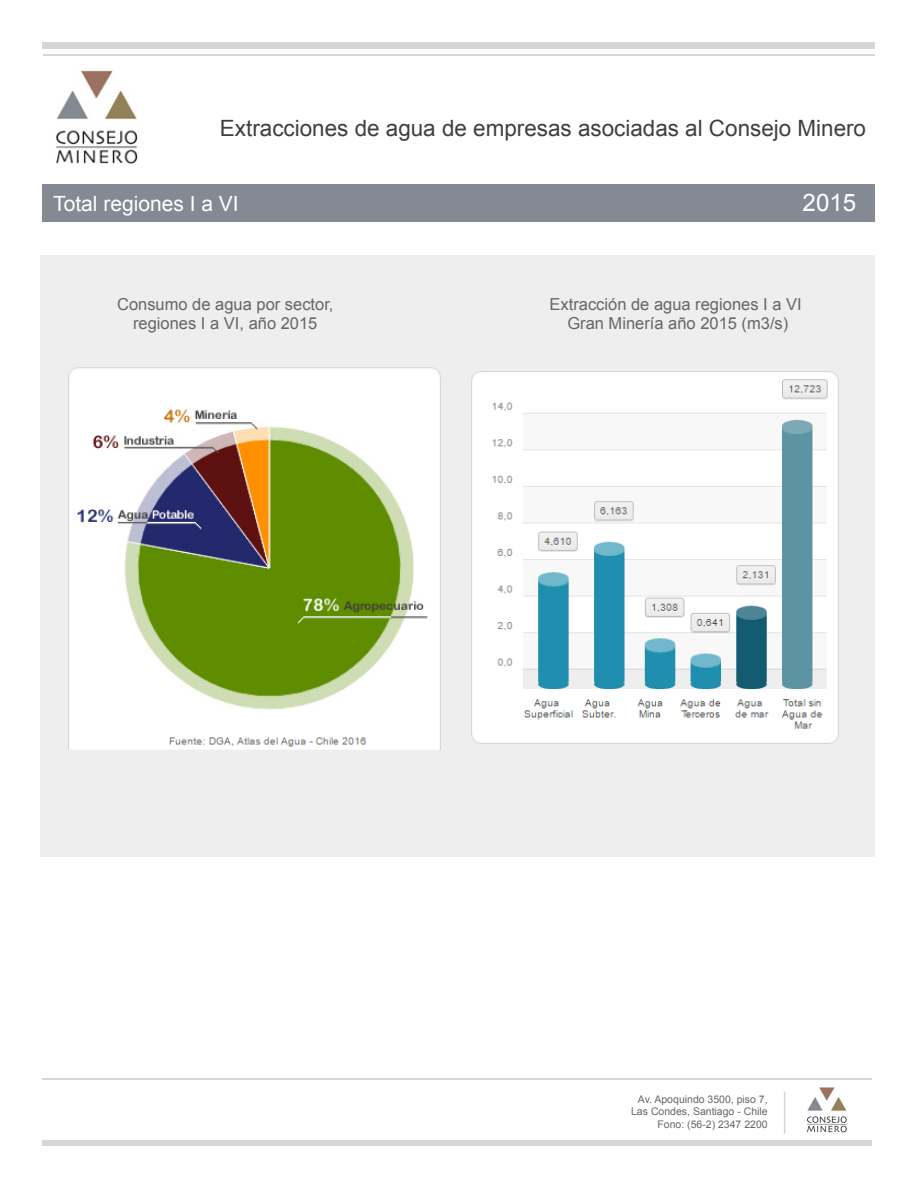
<style>
.page{position:relative;width:918px;height:1188px;background:#fff}
.page>*{position:absolute;margin:0;border:0;box-sizing:border-box;transform-origin:0 0}
.t1{font:24.15px "Arial";color:#fff}
.t2{font:22.5px "Arial";color:#3f3f3f}
.t3{font:21px "Arial";color:#fff}
.t4{font:16.5px/19.8px "Arial";color:#666;text-align:center}
.t5{font:10.5px/12.6px "Arial";color:#666;text-align:right}
</style>
<div class="page">
<div style="left:43px;top:43px;width:832px;height:6px;background:#d6d6d6"></div>
<hr style="left:44px;top:55px;width:831px;height:1px;background:#d6d6d6">
<div style="left:43px;top:184px;width:832px;height:37px;background:#838a93"></div>
<img style="left:56px;top:70px;width:82px;height:94px">
<div style="left:41px;top:255px;width:834px;height:602px;background:#eee"></div>
<hr style="left:42px;top:1079px;width:830px;height:1px;background:#d6d6d6">
<div style="left:42px;top:1140px;width:830px;height:6px;background:#d6d6d6"></div>
<img style="left:807px;top:1087px;width:40px;height:46px">
<hr style="left:784px;top:1091px;width:1px;height:43px;background:#d6d6d6">
<img style="left:471px;top:371px;width:368px;height:373px">
<img style="left:68px;top:367px;width:373px;height:383px">
<img style="left:75px;top:390px;width:360px;height:325px">
<h2 class="t2" style="left:220px;top:113px;width:648px">Extracciones de agua de empresas asociadas al Consejo Minero</h2>
<p class="t3" style="left:53px;top:189px;width:187px">Total regiones I a VI</p>
<h1 class="t1" style="left:803px;top:186px;width:55px">2015</h1>
<p class="t4" style="left:117px;top:294px;width:218px">Consumo de agua por sector, regiones I a VI, año 2015</p>
<p class="t4" style="left:549px;top:294px;width:254px">Extracción de agua regiones I a VI<br>Gran Minería año 2015 (m3/s)</p>
<p class="t5" style="left:631px;top:1093px;width:138px">Av. Apoquindo 3500, piso 7,<br>Las Condes, Santiago - Chile<br>Fono: (56-2) 2347 2200</p>
</div>
